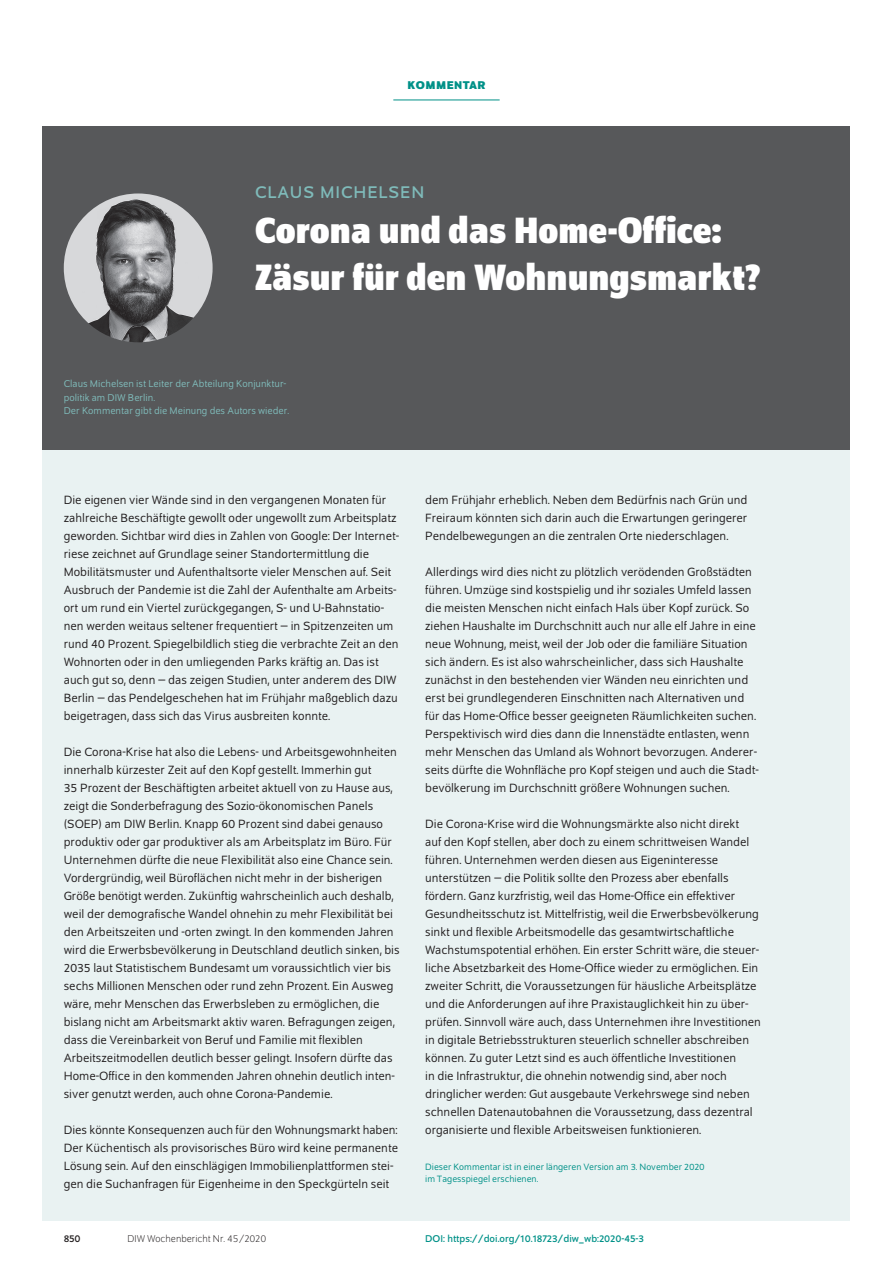
<style>
.page{position:relative;width:893px;height:1263px;background:#fff}
.page>*{position:absolute;margin:0;border:0;box-sizing:border-box;transform-origin:0 0}
.t1{font:700 semi-condensed 39px/46.8px "Schumpeter";color:#fff}
.t2{font:18px "Schumpeter";letter-spacing:.05em;color:#7fbbba}
.t3{font:12.75px/18px "Schumpeter Blond";color:#231f20}
.t4{font:700 12px "Schumpeter";letter-spacing:.04em;color:#009188}
.t5{font:10.5px/13.5px "Schumpeter Blond";color:#7fbbba}
.t6{font:10.5px "Schumpeter";color:#009188}
.t7{font:300 10.5px "Schumpeter";color:#231f20}
.t8{font:10.5px "Schumpeter";color:#231f20}
.t9{font:9.75px/11.7px "Schumpeter Blond";color:#009188}
</style>
<div class="page">
<div style="left:43px;top:126px;width:807px;height:324px;background:#57585a"></div>
<hr style="left:393px;top:100px;width:107px;height:1px;background:#009188">
<img style="left:64px;top:193px;width:149px;height:149px;border-radius:74px">
<div style="left:43px;top:450px;width:807px;height:770px;background:#e9f2f2"></div>
<p class="t4" style="left:407px;top:79px;width:80px">KOMMENTAR</p>
<h2 class="t2" style="left:255px;top:183px;width:171px">CLAUS MICHELSEN</h2>
<h1 class="t1" style="left:255px;top:207px;width:507px">Corona und das Home-Office:<br>Zäsur für den Wohnungsmarkt?</h1>
<p class="t5" style="left:64px;top:377px;width:227px">Claus Michelsen ist Leiter der Abteilung Konjunktur&shy;politik am DIW Berlin.<br>Der Kommentar gibt die Meinung des Autors wieder.</p>
<p class="t3" style="left:64px;top:491px;width:336px">Die eigenen vier Wände sind in den vergangenen Monaten für zahlreiche Beschäftigte gewollt oder ungewollt zum Arbeitsplatz geworden. Sichtbar wird dies in Zahlen von Google: Der Internet&shy;riese zeichnet auf Grundlage seiner Standortermittlung die Mobilitätsmuster und Aufenthaltsorte vieler Menschen auf. Seit Ausbruch der Pandemie ist die Zahl der Aufenthalte am Arbeits&shy;ort um rund ein Viertel zurückgegangen, S- und U-Bahnstatio&shy;nen werden weitaus seltener frequentiert – in Spitzenzeiten um rund 40 Prozent. Spiegelbildlich stieg die verbrachte Zeit an den Wohnorten oder in den umliegenden Parks kräftig an. Das ist auch gut so, denn – das zeigen Studien, unter anderem des DIW Berlin – das Pendelgeschehen hat im Frühjahr maßgeblich dazu beigetragen, dass sich das Virus ausbreiten konnte.</p>
<p class="t3" style="left:64px;top:743px;width:337px">Die Corona-Krise hat also die Lebens- und Arbeitsgewohnheiten innerhalb kürzester Zeit auf den Kopf gestellt. Immerhin gut<br>35 Prozent der Beschäftigten arbeitet aktuell von zu Hause aus, zeigt die Sonderbefragung des Sozio-ökonomischen Panels (SOEP) am DIW Berlin. Knapp 60 Prozent sind dabei genauso produktiv oder gar produktiver als am Arbeitsplatz im Büro. Für Unternehmen dürfte die neue Flexibilität also eine Chance sein.<br>Vordergründig, weil Büroflächen nicht mehr in der bisherigen Größe benötigt werden. Zukünftig wahrscheinlich auch deshalb, weil der demografische Wandel ohnehin zu mehr Flexibilität bei den Arbeitszeiten und -orten zwingt. In den kommenden Jahren wird die Erwerbsbevölkerung in Deutschland deutlich sinken, bis 2035 laut Statistischem Bundesamt um voraussichtlich vier bis sechs Millionen Menschen oder rund zehn Prozent. Ein Ausweg wäre, mehr Menschen das Erwerbsleben zu ermöglichen, die bislang nicht am Arbeitsmarkt aktiv waren. Befragungen zeigen, dass die Vereinbarkeit von Beruf und Familie mit flexiblen Arbeitszeitmodellen deutlich besser gelingt. Insofern dürfte das Home-Office in den kommenden Jahren ohnehin deutlich inten&shy;siver genutzt werden, auch ohne Corona-Pandemie.</p>
<p class="t3" style="left:64px;top:1121px;width:336px">Dies könnte Konsequenzen auch für den Wohnungsmarkt haben:<br>Der Küchentisch als provisorisches Büro wird keine permanente Lösung sein. Auf den einschlägigen Immobilienplattformen stei&shy;gen die Suchanfragen für Eigenheime in den Speckgürteln seit</p>
<p class="t3" style="left:425px;top:491px;width:324px;text-align:justify">dem Frühjahr erheblich. Neben dem Bedürfnis nach Grün und Freiraum könnten sich darin auch die Erwartungen geringerer Pendelbewegungen an die zentralen Orte niederschlagen.</p>
<p class="t3" style="left:425px;top:563px;width:335px">Allerdings wird dies nicht zu plötzlich verödenden Großstädten führen. Umzüge sind kostspielig und ihr soziales Umfeld lassen die meisten Menschen nicht einfach Hals über Kopf zurück. So ziehen Haushalte im Durchschnitt auch nur alle elf Jahre in eine neue Wohnung, meist, weil der Job oder die familiäre Situation sich ändern. Es ist also wahrscheinlicher, dass sich Haushalte zunächst in den bestehenden vier Wänden neu einrichten und erst bei grundlegenderen Einschnitten nach Alternativen und für das Home-Office besser geeigneten Räumlichkeiten suchen.<br>Perspektivisch wird dies dann die Innenstädte entlasten, wenn mehr Menschen das Umland als Wohnort bevorzugen. Anderer&shy;seits dürfte die Wohnfläche pro Kopf steigen und auch die Stadt&shy;bevölkerung im Durchschnitt größere Wohnungen suchen.</p>
<p class="t3" style="left:425px;top:815px;width:337px">Die Corona-Krise wird die Wohnungsmärkte also nicht direkt<br>auf den Kopf stellen, aber doch zu einem schrittweisen Wandel führen. Unternehmen werden diesen aus Eigeninteresse unterstützen – die Politik sollte den Prozess aber ebenfalls fördern. Ganz kurzfristig, weil das Home-Office ein effektiver Gesundheitsschutz ist. Mittelfristig, weil die Erwerbsbevölkerung sinkt und flexible Arbeitsmodelle das gesamtwirtschaftliche Wachstumspotential erhöhen. Ein erster Schritt wäre, die steuer&shy;liche Absetzbarkeit des Home-Office wieder zu ermöglichen. Ein zweiter Schritt, die Voraussetzungen für häusliche Arbeitsplätze und die Anforderungen auf ihre Praxistauglichkeit hin zu über&shy;prüfen. Sinnvoll wäre auch, dass Unternehmen ihre Investitionen in digitale Betriebsstrukturen steuerlich schneller abschreiben können. Zu guter Letzt sind es auch öffentliche Investitionen<br>in die Infrastruktur, die ohnehin notwendig sind, aber noch dringlicher werden: Gut ausgebaute Verkehrswege sind neben schnellen Datenautobahnen die Voraussetzung, dass dezentral organisierte und flexible Arbeitsweisen funktionieren.</p>
<p class="t9" style="left:425px;top:1161px;width:281px">Dieser Kommentar ist in einer längeren Version am 3. November 2020 im Tagesspiegel erschienen.</p>
<p class="t8" style="left:64px;top:1233px;width:18px">850</p>
<p class="t7" style="left:128px;top:1234px;width:140px">DIW Wochenbericht Nr. 45/2020</p>
<p class="t6" style="left:425px;top:1233px;width:220px">DOI: https://doi.org/10.18723/diw_wb:2020-45-3</p>
</div>
